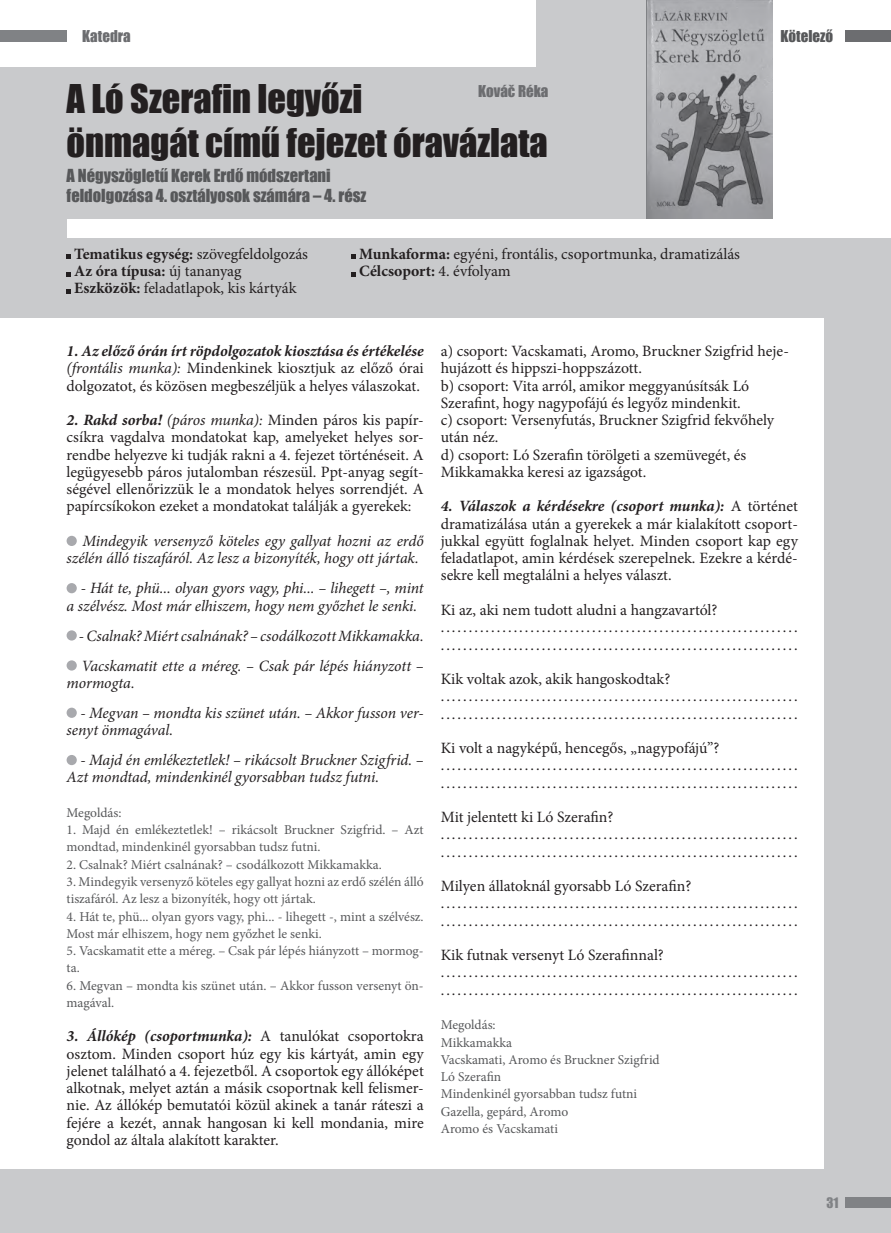
<style>
.page{position:relative;width:891px;height:1233px;background:#fff}
.page>*{position:absolute;margin:0;border:0;box-sizing:border-box;transform-origin:0 0}
.t1{font:36.3px/43.7px "Impact";color:#231f20}
.t2{font:16.5px/19.8px "Impact";color:#57585a}
.t3{font:15.75px/17.2px "Minion Pro";color:#231f20}
.t4{font:italic 15.75px/17.2px "Minion Pro";letter-spacing:-.005em;color:#231f20}
.t5{font:15px "Impact";color:#6c6d70}
.t6{font:15px "Impact";color:#57585a}
.t7{font:13.5px/17.2px "Minion Pro";color:#57585a}
.t8{font:13.35px "Impact";color:#808285}
.s1{font-weight:700}
.s2{font-weight:700;font-style:italic}
.s3{font-style:italic}
</style>
<div class="page">
<img style="left:647px;top:0;width:125px;height:219px">
<div style="left:0;top:68px;width:557px;height:151px;background:#c9cacc"></div>
<div style="left:0;top:238px;width:891px;height:80px;background:#c9cacc"></div>
<div style="left:824px;top:273px;width:67px;height:959px;background:#c9cacc"></div>
<div style="left:0;top:1169px;width:891px;height:63px;background:#c9cacc"></div>
<div style="left:0;top:198px;width:67px;height:98px;background:#c9cacc"></div>
<div style="left:537px;top:0;width:109px;height:219px;background:#c9cacc"></div>
<div style="left:845px;top:30px;width:46px;height:12px;background:#6c6d70"></div>
<div style="left:845px;top:1197px;width:46px;height:10px;background:#808285"></div>
<div style="left:0;top:30px;width:67px;height:12px;background:#808285"></div>
<div style="left:67px;top:536px;width:10px;height:10px;background:#a8a9ad;border-radius:50%"></div>
<div style="left:67px;top:583px;width:10px;height:10px;background:#a8a9ad;border-radius:50%"></div>
<div style="left:67px;top:630px;width:10px;height:10px;background:#a8a9ad;border-radius:50%"></div>
<div style="left:67px;top:660px;width:10px;height:10px;background:#a8a9ad;border-radius:50%"></div>
<div style="left:67px;top:707px;width:10px;height:11px;background:#a8a9ad;border-radius:50%"></div>
<div style="left:67px;top:755px;width:10px;height:10px;background:#a8a9ad;border-radius:50%"></div>
<svg style="left:67px;top:254px;width:4px;height:5px"></svg>
<svg style="left:67px;top:272px;width:4px;height:4px"></svg>
<svg style="left:67px;top:289px;width:4px;height:4px"></svg>
<svg style="left:351px;top:254px;width:5px;height:5px"></svg>
<svg style="left:351px;top:272px;width:5px;height:4px"></svg>
<p class="t5" style="left:82px;top:25px;width:50px">Katedra</p>
<p class="t6" style="left:781px;top:25px;width:54px">Kötelező</p>
<h1 class="t1" style="left:67px;top:76px;width:483px">A Ló Szerafin legyőzi<br>önmagát című fejezet óravázlata</h1>
<p class="t2" style="left:67px;top:165px;width:301px">A Négyszögletű Kerek Erdő módszertani feldolgozása 4. osztályosok számára – 4. rész</p>
<p class="t5" style="left:478px;top:79px;width:72px">Kováč Réka</p>
<p class="t3" style="left:74px;top:245px;width:235px"><span class="s1">Tematikus egység:</span> szövegfeldolgozás<br><span class="s1">Az óra típusa:</span> új tananyag<br><span class="s1">Eszközök:</span> feladatlapok, kis kártyák</p>
<p class="t3" style="left:359px;top:245px;width:382px"><span class="s1">Munkaforma:</span> egyéni, frontális, csoportmunka, dramatizálás<br><span class="s1">Célcsoport:</span> 4. évfolyam</p>
<p class="t3" style="left:67px;top:342px;width:359px;text-align:justify"><span class="s2">1. Az előző órán írt röpdolgozatok kiosztása és értékelése </span><span class="s3">(frontális munka):</span> Mindenkinek kiosztjuk az előző órai dolgozatot, és közösen megbeszéljük a helyes válaszokat.</p>
<p class="t3" style="left:67px;top:411px;width:359px;text-align:justify"><span class="s2">2. Rakd sorba!</span> <span class="s3">(páros munka):</span> Minden páros kis papír&shy;csíkra vagdalva mondatokat kap, amelyeket helyes sor&shy;rendbe helyezve ki tudják rakni a 4. fejezet történéseit. A legügyesebb páros jutalomban részesül. Ppt-anyag segít&shy;ségével ellenőrizzük le a mondatok helyes sorrendjét. A papírcsíkokon ezeket a mondatokat találják a gyerekek:</p>
<p class="t4" style="left:67px;top:532px;width:359px;text-indent:16px">Mindegyik versenyző köteles egy gallyat hozni az erdő szélén álló tiszafáról. Az lesz a bizonyíték, hogy ott jártak.</p>
<p class="t4" style="left:67px;top:579px;width:359px;text-indent:14px">- Hát te, phü... olyan gyors vagy, phi... – lihegett –, mint a szélvész. Most már elhiszem, hogy nem győzhet le senki.</p>
<p class="t4" style="left:79px;top:620px;width:346px;line-height:30px">- Csalnak? Miért csalnának? – csodálkozott Mikkamakka.<br>Vacskamatit ette a méreg. – Csak pár lépés hiányzott –</p>
<p class="t4" style="left:67px;top:674px;width:70px">mormogta.</p>
<p class="t4" style="left:67px;top:704px;width:359px;text-indent:14px">- Megvan – mondta kis szünet után. – Akkor fusson ver&shy;senyt önmagával.</p>
<p class="t4" style="left:67px;top:751px;width:359px;text-indent:14px">- Majd én emlékeztetlek! – rikácsolt Bruckner Szigfrid. –<br>Azt mondtad, mindenkinél gyorsabban tudsz futni.</p>
<p class="t7" style="left:67px;top:804px;width:56px">Megoldás:</p>
<p class="t7" style="left:67px;top:821px;width:359px">1. Majd én emlékeztetlek! – rikácsolt Bruckner Szigfrid. – Azt mondtad, mindenkinél gyorsabban tudsz futni.</p>
<p class="t7" style="left:67px;top:855px;width:317px">2. Csalnak? Miért csalnának? – csodálkozott Mikkamakka.</p>
<p class="t7" style="left:67px;top:873px;width:359px">3. Mindegyik versenyző köteles egy gallyat hozni az erdő szélén álló tiszafáról. Az lesz a bizonyíték, hogy ott jártak.</p>
<p class="t7" style="left:67px;top:907px;width:359px">4. Hát te, phü... olyan gyors vagy, phi... - lihegett -, mint a szélvész.<br>Most már elhiszem, hogy nem győzhet le senki.</p>
<p class="t7" style="left:67px;top:942px;width:359px">5. Vacskamatit ette a méreg. – Csak pár lépés hiányzott – mormog&shy;ta.</p>
<p class="t7" style="left:67px;top:976px;width:359px">6. Megvan – mondta kis szünet után. – Akkor fusson versenyt ön&shy;magával.</p>
<p class="t3" style="left:67px;top:1027px;width:359px;text-align:justify"><span class="s2">3. Állókép (csoportmunka):</span> A tanulókat csoportokra osztom. Minden csoport húz egy kis kártyát, amin egy jelenet található a 4. fejezetből. A csoportok egy állóképet alkotnak, melyet aztán a másik csoportnak kell felismer&shy;nie. Az állókép bemutatói közül akinek a tanár ráteszi a fejére a kezét, annak hangosan ki kell mondania, mire gondol az általa alakított karakter.</p>
<p class="t3" style="left:441px;top:342px;width:350px">a) csoport: Vacskamati, Aromo, Bruckner Szigfrid heje&shy;hujázott és hippszi-hoppszázott.<br>b) csoport: Vita arról, amikor meggyanúsítsák Ló Szerafint, hogy nagypofájú és legyőz mindenkit.<br>c) csoport: Versenyfutás, Bruckner Szigfrid fekvőhely után néz.<br>d) csoport: Ló Szerafin törölgeti a szemüvegét, és Mikkamakka keresi az igazságot.</p>
<p class="t3" style="left:441px;top:498px;width:359px;text-align:justify"><span class="s2">4. Válaszok a kérdésekre (csoport munka):</span> A történet dramatizálása után a gyerekek a már kialakított csoport&shy;jukkal együtt foglalnak helyet. Minden csoport kap egy feladatlapot, amin kérdések szerepelnek. Ezekre a kérdé&shy;sekre kell megtalálni a helyes választ.</p>
<p class="t3" style="left:441px;top:601px;width:358px">Ki az, aki nem tudott aludni a hangzavartól? ................................................................ ................................................................</p>
<p class="t3" style="left:441px;top:670px;width:358px">Kik voltak azok, akik hangoskodtak? ................................................................ ................................................................</p>
<p class="t3" style="left:441px;top:739px;width:358px">Ki volt a nagyképű, hencegős, „nagypofájú”? ................................................................ ................................................................</p>
<p class="t3" style="left:441px;top:808px;width:358px">Mit jelentett ki Ló Szerafin? ................................................................ ................................................................</p>
<p class="t3" style="left:441px;top:877px;width:358px">Milyen állatoknál gyorsabb Ló Szerafin? ................................................................ ................................................................</p>
<p class="t3" style="left:441px;top:946px;width:358px">Kik futnak versenyt Ló Szerafinnal? ................................................................ ................................................................</p>
<p class="t7" style="left:441px;top:1016px;width:220px">Megoldás:<br>Mikkamakka<br>Vacskamati, Aromo és Bruckner Szigfrid<br>Ló Szerafin<br>Mindenkinél gyorsabban tudsz futni<br>Gazella, gepárd, Aromo<br>Aromo és Vacskamati</p>
<p class="t8" style="left:826px;top:1191px;width:14px">31</p>
</div>
